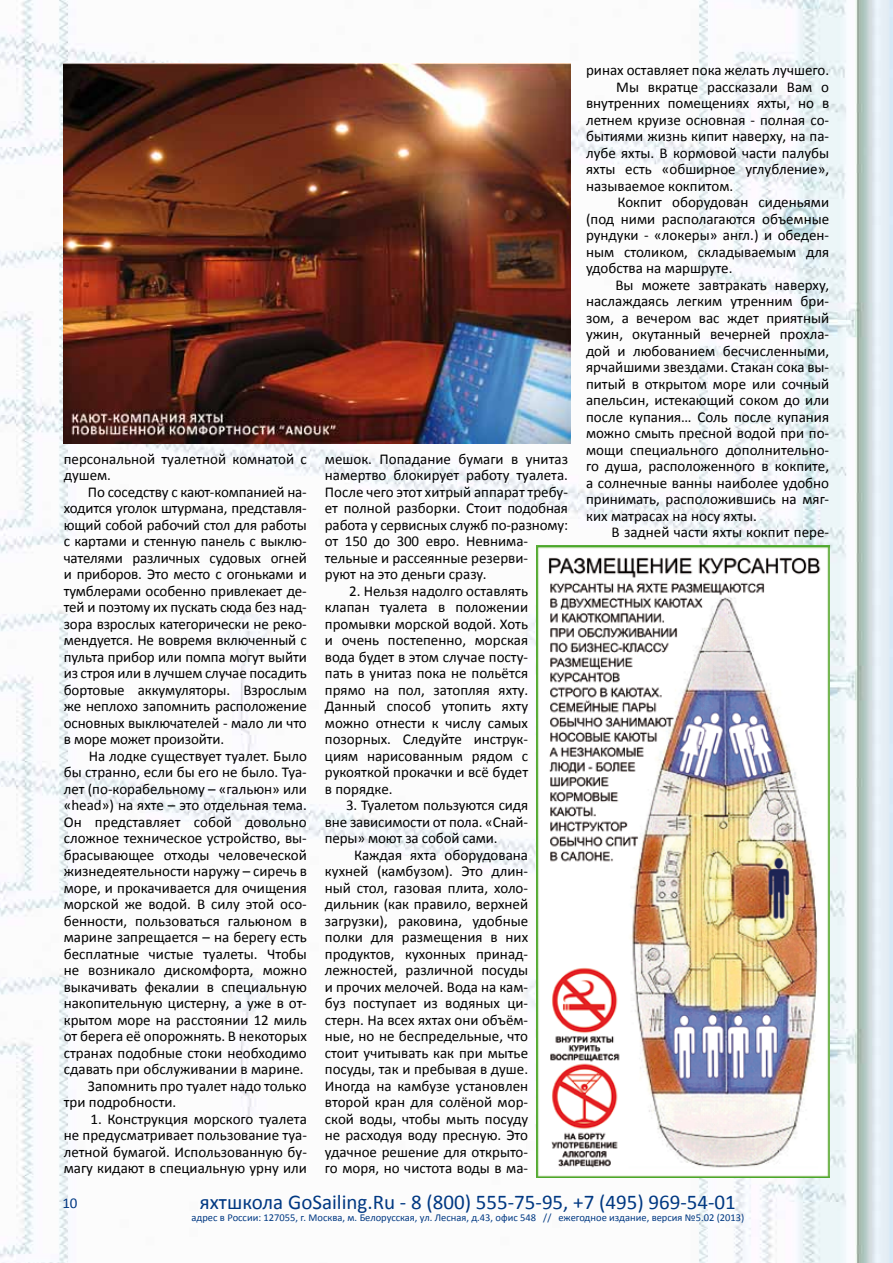
<style>
.page{position:relative;width:893px;height:1263px;background:#fff}
.page>*{position:absolute;margin:0;border:0;box-sizing:border-box;transform-origin:0 0}
.t1{font:21px "Calibri";color:#003882}
.t2{font:15px/16.5px "Calibri";color:#000;text-align:justify}
.t3{font:15px "Calibri";color:#003882}
.t4{font:10.5px "Calibri";color:#003882}
</style>
<div class="page">
<img style="left:0;top:0;width:893px;height:1263px">
<img style="left:64px;top:64px;width:506px;height:380px">
<img style="left:537px;top:546px;width:292px;height:632px">
<p class="t2" style="left:64px;top:450px;width:245px">персональной туалетной комнатой с душем.</p>
<p class="t2" style="left:64px;top:483px;width:245px;text-indent:24px">По соседству с кают-компанией на&shy;ходится уголок штурмана, представля&shy;ющий собой рабочий стол для работы с картами и стенную панель с выклю&shy;чателями различных судовых огней и приборов. Это место с огоньками и тумблерами особенно привлекает де&shy;тей и поэтому их пускать сюда без над&shy;зора взрослых категорически не реко&shy;мендуется. Не вовремя включенный с пульта прибор или помпа могут выйти из строя или в лучшем случае посадить бортовые аккумуляторы. Взрослым же неплохо запомнить расположение основных выключателей - мало ли что в море может произойти.</p>
<p class="t2" style="left:89px;top:747px;width:220px">На лодке существует туалет. Было</p>
<p class="t2" style="left:64px;top:763px;width:245px">бы странно, если бы его не было. Туа-</p>
<p class="t2" style="left:64px;top:780px;width:245px">лет (по-корабельному – «гальюн» или</p>
<p class="t2" style="left:64px;top:796px;width:245px">«head») на яхте – это отдельная тема.</p>
<p class="t2" style="left:64px;top:813px;width:245px">Он представляет собой довольно</p>
<p class="t2" style="left:64px;top:829px;width:245px">сложное техническое устройство, вы-</p>
<p class="t2" style="left:64px;top:846px;width:245px">брасывающее отходы человеческой</p>
<p class="t2" style="left:64px;top:862px;width:245px">жизнедеятельности наружу – сиречь в</p>
<p class="t2" style="left:64px;top:879px;width:245px">море, и прокачивается для очищения</p>
<p class="t2" style="left:64px;top:895px;width:245px">морской же водой. В силу этой осо-</p>
<p class="t2" style="left:64px;top:912px;width:245px">бенности, пользоваться гальюном в</p>
<p class="t2" style="left:64px;top:928px;width:245px">марине запрещается – на берегу есть</p>
<p class="t2" style="left:64px;top:945px;width:245px">бесплатные чистые туалеты. Чтобы</p>
<p class="t2" style="left:64px;top:961px;width:245px">не возникало дискомфорта, можно</p>
<p class="t2" style="left:64px;top:978px;width:245px">выкачивать фекалии в специальную</p>
<p class="t2" style="left:64px;top:994px;width:245px">накопительную цистерну, а уже в от-</p>
<p class="t2" style="left:64px;top:1011px;width:245px">крытом море на расстоянии 12 миль</p>
<p class="t2" style="left:64px;top:1027px;width:245px">от берега её опорожнять. В некоторых</p>
<p class="t2" style="left:64px;top:1044px;width:245px">странах подобные стоки необходимо</p>
<p class="t2" style="left:64px;top:1060px;width:241px">сдавать при обслуживании в марине.</p>
<p class="t2" style="left:88px;top:1077px;width:220px">Запомнить про туалет надо только</p>
<p class="t2" style="left:64px;top:1093px;width:114px">три подробности.</p>
<p class="t2" style="left:64px;top:1110px;width:245px;text-indent:27px">1. Конструкция морского туалета не предусматривает пользование туа&shy;летной бумагой. Использованную бу&shy;магу кидают в специальную урну или</p>
<p class="t2" style="left:325px;top:450px;width:245px;text-align:left">мешок. Попадание бумаги в унитаз намертво блокирует работу туалета.<br>После чего этот хитрый аппарат требу&shy;ет полной разборки. Стоит подобная работа у сервисных служб по-разному: от 150 до 300 евро. Невнима&shy;тельные и рассеянные резерви-<br>руют на это деньги сразу.</p>
<p class="t2" style="left:325px;top:582px;width:205px;text-indent:24px">2. Нельзя надолго оставлять клапан туалета в положении промывки морской водой. Хоть и очень постепенно, морская вода будет в этом случае посту&shy;пать в унитаз пока не польётся прямо на пол, затопляя яхту.<br>Данный способ утопить яхту можно отнести к числу самых позорных. Следуйте инструк&shy;циям нарисованным рядом с рукояткой прокачки и всё будет в порядке.</p>
<p class="t2" style="left:325px;top:796px;width:205px;text-indent:21px">3. Туалетом пользуются сидя вне зависимости от пола. «Снай&shy;перы» моют за собой сами.</p>
<p class="t2" style="left:325px;top:846px;width:205px;text-indent:29px">Каждая яхта оборудована кухней (камбузом). Это длин&shy;ный стол, газовая плита, холо&shy;дильник (как правило, верхней загрузки), раковина, удобные полки для размещения в них продуктов, кухонных принад&shy;лежностей, различной посуды и прочих мелочей. Вода на кам&shy;буз поступает из водяных ци&shy;стерн. На всех яхтах они объём&shy;ные, но не беспредельные, что стоит учитывать как при мытье посуды, так и пребывая в душе.<br>Иногда на камбузе установлен второй кран для солёной мор&shy;ской воды, чтобы мыть посуду не расходуя воду пресную. Это удачное решение для открыто&shy;го моря, но чистота воды в ма-</p>
<p class="t2" style="left:586px;top:61px;width:245px">ринах оставляет пока желать лучшего.</p>
<p class="t2" style="left:616px;top:78px;width:214px">Мы вкратце рассказали Вам о</p>
<p class="t2" style="left:586px;top:94px;width:245px">внутренних помещениях яхты, но в</p>
<p class="t2" style="left:586px;top:111px;width:245px">летнем круизе основная - полная со-</p>
<p class="t2" style="left:586px;top:127px;width:245px">бытиями жизнь кипит наверху, на па-</p>
<p class="t2" style="left:586px;top:144px;width:245px">лубе яхты. В кормовой части палубы</p>
<p class="t2" style="left:586px;top:160px;width:245px">яхты есть «обширное углубление»,</p>
<p class="t2" style="left:586px;top:177px;width:149px">называемое кокпитом.</p>
<p class="t2" style="left:617px;top:193px;width:213px">Кокпит оборудован сиденьями</p>
<p class="t2" style="left:586px;top:210px;width:245px">(под ними располагаются объемные</p>
<p class="t2" style="left:586px;top:226px;width:245px">рундуки - «локеры» англ.) и обеден-</p>
<p class="t2" style="left:586px;top:243px;width:245px">ным столиком, складываемым для</p>
<p class="t2" style="left:586px;top:259px;width:148px">удобства на маршруте.</p>
<p class="t2" style="left:615px;top:276px;width:215px">Вы можете завтракать наверху,</p>
<p class="t2" style="left:586px;top:292px;width:245px">наслаждаясь легким утренним бри-</p>
<p class="t2" style="left:586px;top:309px;width:245px">зом, а вечером вас ждет приятный</p>
<p class="t2" style="left:586px;top:325px;width:245px">ужин, окутанный вечерней прохла-</p>
<p class="t2" style="left:586px;top:342px;width:245px">дой и любованием бесчисленными,</p>
<p class="t2" style="left:586px;top:358px;width:245px">ярчайшими звездами. Стакан сока вы-</p>
<p class="t2" style="left:586px;top:375px;width:245px">питый в открытом море или сочный</p>
<p class="t2" style="left:586px;top:391px;width:245px">апельсин, истекающий соком до или</p>
<p class="t2" style="left:586px;top:408px;width:245px">после купания… Соль после купания</p>
<p class="t2" style="left:586px;top:424px;width:245px">можно смыть пресной водой при по-</p>
<p class="t2" style="left:586px;top:441px;width:245px">мощи специального дополнительно-</p>
<p class="t2" style="left:586px;top:457px;width:245px">го душа, расположенного в кокпите,</p>
<p class="t2" style="left:586px;top:474px;width:245px">а солнечные ванны наиболее удобно</p>
<p class="t2" style="left:586px;top:490px;width:245px">принимать, расположившись на мяг-</p>
<p class="t2" style="left:586px;top:507px;width:172px">ких матрасах на носу яхты.</p>
<p class="t2" style="left:612px;top:523px;width:219px">В задней части яхты кокпит пере-</p>
<p class="t3" style="left:62px;top:1194px;width:17px">10</p>
<h1 class="t1" style="left:200px;top:1188px;width:537px">яхтшкола GoSailing.Ru - 8 (800) 555-75-95, +7 (495) 969-54-01</h1>
<p class="t4" style="left:192px;top:1211px;width:554px">адрес в России: 127055, г. Москва, м. Белорусская, ул. Лесная, д.43, офис 548 // ежегодное издание, версия №5.02 (2013)</p>
</div>
